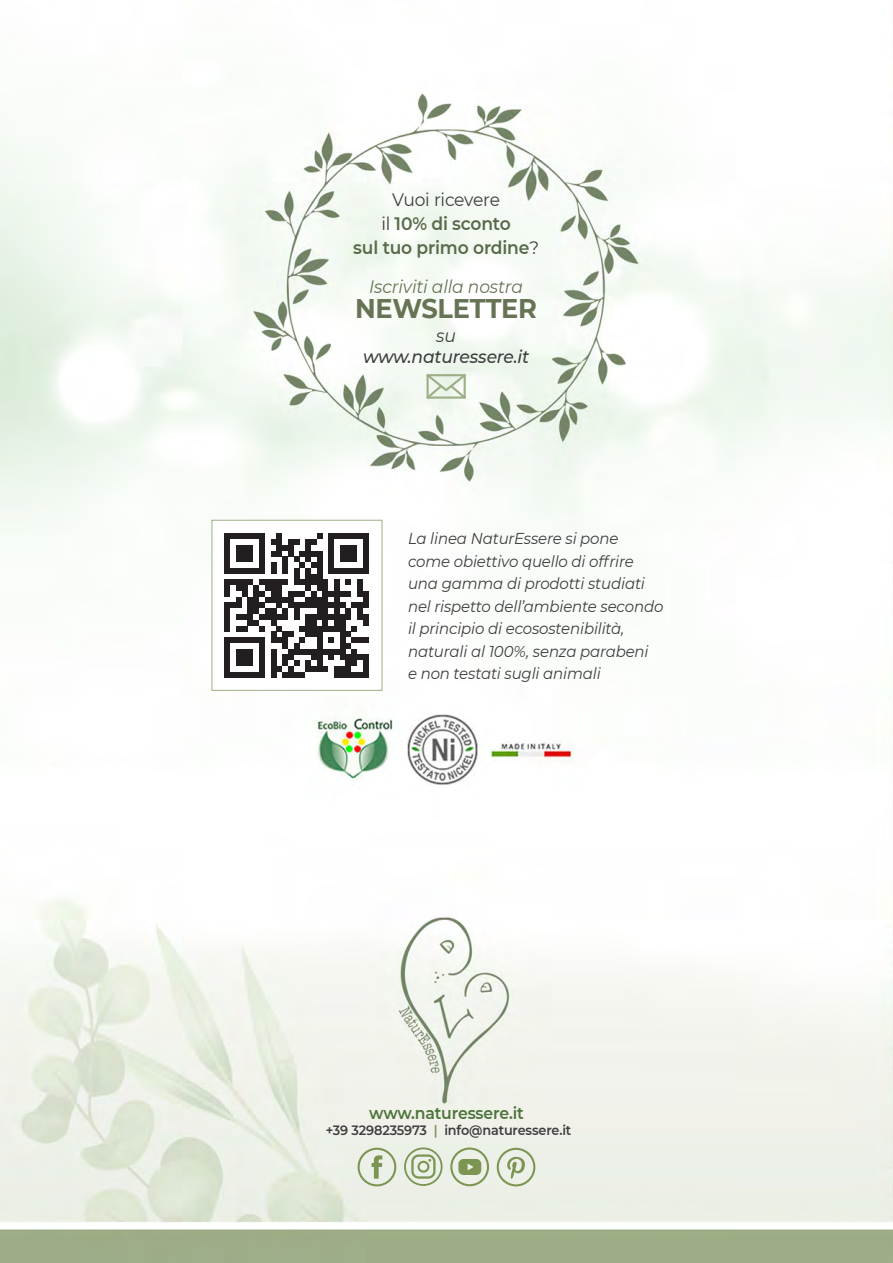
<style>
.page{position:relative;width:893px;height:1263px;background:#fff}
.page>*{position:absolute;margin:0;border:0;box-sizing:border-box;transform-origin:0 0}
.t1{font:700 27px "Montserrat";letter-spacing:-.01em;color:#667455;scale:.95 1}
.t2{font:18px/24px "Montserrat";letter-spacing:-.02em;color:#3e3e3f;text-align:center;scale:.95 1}
.t3{font:italic 18px "Montserrat";letter-spacing:-.01em;color:#667455;scale:.95 1}
.t4{font:600 18px "Montserrat";letter-spacing:-.01em;color:#596a4a;scale:.95 1}
.t5{font:italic 500 18px "Montserrat";letter-spacing:-.01em;color:#3e3e3f;scale:.95 1}
.t6{font:italic 18px "Montserrat";color:#3e3e3f;scale:.95 1}
.t7{font:600 16.5px "Montserrat";letter-spacing:-.01em;color:#4c743b;scale:.95 1}
.t8{font:italic 15.75px/22.5px "Montserrat";letter-spacing:-.01em;color:#3e3e3f;scale:.95 1}
.t9{font:600 13.5px "Montserrat";letter-spacing:-.01em;color:#3e3e3f;scale:.95 1}
.s1{font-weight:600;color:#596a4a}
.s2{font-weight:400;color:#3e3e3f}
.s3{color:#7d9553}
</style>
<div class="page">
<img style="left:0;top:71px;width:893px;height:1192px">
<svg style="left:431px;top:1209px;width:31px;height:31px"></svg>
<img style="left:605px;top:71px;width:203px;height:23px">
<svg style="left:0;top:71px;width:70px;height:12px"></svg>
<svg style="left:358px;top:1148px;width:38px;height:38px"></svg>
<svg style="left:450px;top:1147px;width:39px;height:39px;background:#c2ceb0"></svg>
<svg style="left:404px;top:1147px;width:39px;height:39px;background:#cad4ba"></svg>
<svg style="left:497px;top:1148px;width:38px;height:38px"></svg>
<div style="left:212px;top:520px;width:170px;height:171px;background:#fff;border:1px solid #9eaf87"></div>
<svg style="left:225px;top:533px;width:144px;height:144px"></svg>
<svg style="left:426px;top:374px;width:40px;height:25px"></svg>
<p class="t2" style="left:381px;top:187px;width:138px">Vuoi ricevere<br>il <span class="s1">10% di sconto</span></p>
<p class="t4" style="left:353px;top:234px;width:197px">sul tuo primo ordine<span class="s2">?</span></p>
<p class="t3" style="left:369px;top:274px;width:163px">Iscriviti alla nostra</p>
<p class="t1" style="left:355px;top:289px;width:193px">NEWSLETTER</p>
<p class="t6" style="left:436px;top:323px;width:22px">su</p>
<p class="t5" style="left:363px;top:344px;width:176px">www.naturessere.it</p>
<p class="t8" style="left:408px;top:527px;width:270px">La linea NaturEssere si pone come obiettivo quello di offrire una gamma di prodotti studiati nel rispetto dell’ambiente secondo il principio di ecosostenibilità, naturali al 100%, senza parabeni<br>e non testati sugli animali</p>
<p class="t7" style="left:369px;top:1101px;width:164px">www.naturessere.it</p>
<p class="t9" style="left:326px;top:1121px;width:260px">+39 3298235973 <span class="s3">|</span> info@naturessere.it</p>
</div>
